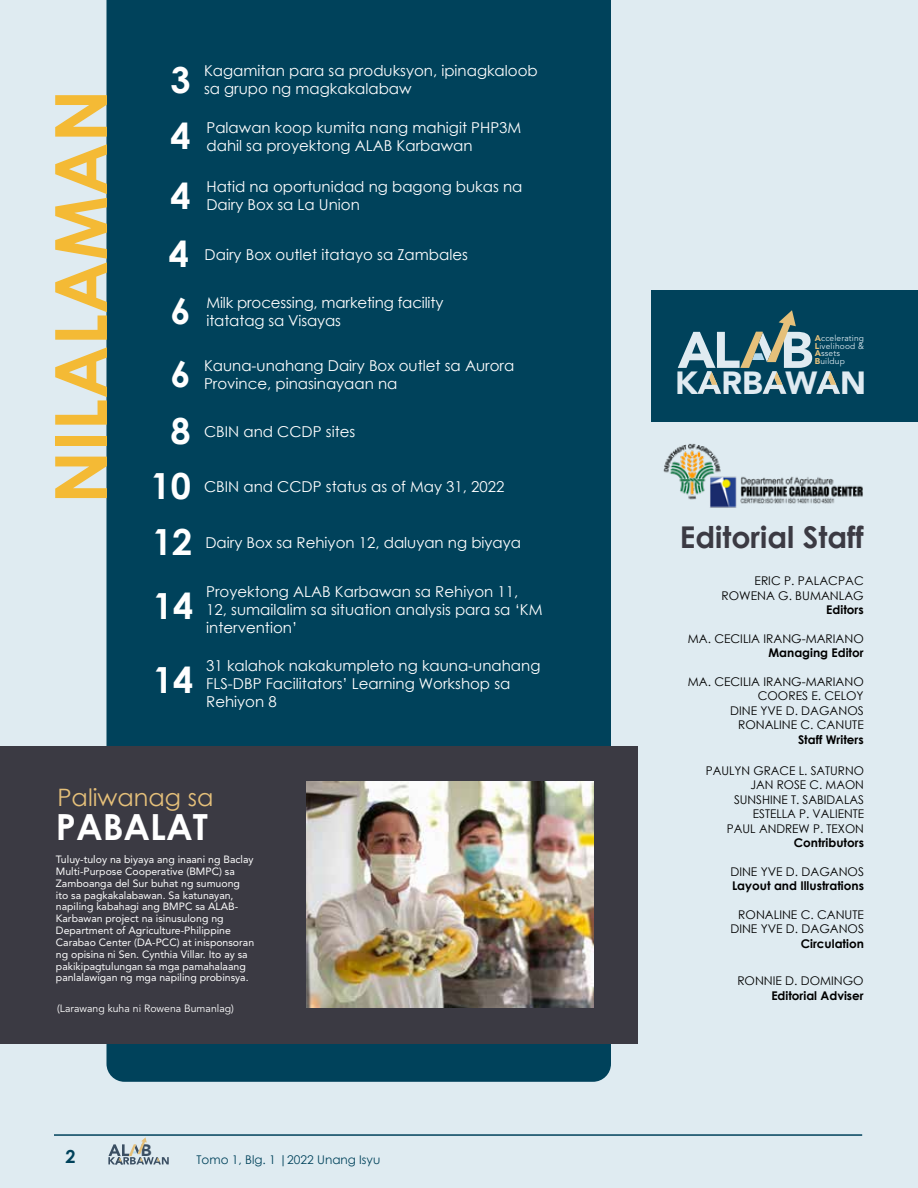
<style>
.page{position:relative;width:918px;height:1188px;background:#dfebf1}
.page>*{position:absolute;margin:0;border:0;box-sizing:border-box;transform-origin:0 0}
.t1{font:700 72px "Century Gothic";color:#f4ba35}
.t2{font:900 50.85px "Avenir LT Std";color:#e0ebf1}
.t3{font:700 36px "Century Gothic";color:#fff}
.t4{font:900 31.8px "Avenir LT Std";color:#e0ebf1}
.t5{font:700 30px "Century Gothic";color:#3b3a43}
.t6{font:24px "Century Gothic";color:#e5c07a}
.t7{font:700 18px "Century Gothic";color:#00425b}
.t8{font:900 16.5px "Avenir LT Std";color:#3b4f63}
.t9{font:15px/18px "Century Gothic";color:#fff}
.t10{font:12px/14.4px "Century Gothic";color:#000;text-align:right}
.t11{font:700 12px "Century Gothic";color:#000}
.t12{font:12px "Century Gothic";color:#00425b}
.t13{font:10.5px/11.9px "Avenir LT Std";color:#fff}
.t14{font:10.5px "Avenir LT Std";color:#fff}
.t15{font:8.4px/7.5px "Avenir LT Std";letter-spacing:.02em;color:#dfebf1;text-align:justify}
.s1{font-weight:900;color:#e5c07a}
.s2{color:#293b47}
</style>
<div class="page">
<div style="left:106px;top:0;width:505px;height:1082px;background:#00425b"></div>
<div style="left:0;top:746px;width:637px;height:298px;background:#3b3a43"></div>
<img style="left:663px;top:444px;width:200px;height:64px">
<img style="left:307px;top:782px;width:286px;height:226px">
<div style="left:652px;top:290px;width:266px;height:132px;background:#00425b"></div>
<svg style="left:697px;top:371px;width:24px;height:23px"></svg>
<svg style="left:816px;top:371px;width:24px;height:23px"></svg>
<svg style="left:740px;top:310px;width:56px;height:84px"></svg>
<svg style="left:108px;top:1137px;width:61px;height:27px"></svg>
<hr style="left:54px;top:1134px;width:808px;height:2px;background:#00425b">
<h1 class="t1" style="left:26px;top:504px;width:416px;rotate:-90deg">NILALAMAN</h1>
<h3 class="t3" style="left:171px;top:53px;width:22px">3</h3>
<h3 class="t3" style="left:171px;top:108px;width:22px">4</h3>
<h3 class="t3" style="left:171px;top:169px;width:22px">4</h3>
<p class="t9" style="left:204px;top:61px;width:335px">Kagamitan para sa produksyon, ipinagkaloob</p>
<p class="t9" style="left:204px;top:79px;width:209px">sa grupo ng magkakalabaw</p>
<p class="t9" style="left:207px;top:118px;width:316px">Palawan koop kumita nang mahigit PHP3M</p>
<p class="t9" style="left:207px;top:136px;width:268px">dahil sa proyektong ALAB Karbawan</p>
<p class="t9" style="left:207px;top:177px;width:317px">Hatid na oportunidad ng bagong bukas na</p>
<p class="t9" style="left:207px;top:195px;width:155px">Dairy Box sa La Union</p>
<h3 class="t3" style="left:169px;top:227px;width:22px">4</h3>
<p class="t9" style="left:205px;top:246px;width:265px">Dairy Box outlet itatayo sa Zambales</p>
<p class="t9" style="left:207px;top:294px;width:238px">Milk processing, marketing facility</p>
<h3 class="t3" style="left:171px;top:284px;width:22px">6</h3>
<p class="t9" style="left:207px;top:312px;width:136px">itatatag sa Visayas</p>
<p class="t9" style="left:204px;top:357px;width:312px">Kauna-unahang Dairy Box outlet sa Aurora</p>
<h3 class="t3" style="left:171px;top:347px;width:22px">6</h3>
<p class="t9" style="left:204px;top:375px;width:195px">Province, pinasinayaan na</p>
<h3 class="t3" style="left:171px;top:404px;width:22px">8</h3>
<p class="t9" style="left:204px;top:423px;width:153px">CBIN and CCDP sites</p>
<h3 class="t3" style="left:151px;top:459px;width:42px">10</h3>
<p class="t9" style="left:204px;top:478px;width:302px">CBIN and CCDP status as of May 31, 2022</p>
<h3 class="t3" style="left:152px;top:514px;width:42px">12</h3>
<p class="t9" style="left:206px;top:533px;width:317px">Dairy Box sa Rehiyon 12, daluyan ng biyaya</p>
<p class="t9" style="left:206px;top:582px;width:338px">Proyektong ALAB Karbawan sa Rehiyon 11,<br>12, sumailalim sa situation analysis para sa ‘KM intervention’</p>
<h3 class="t3" style="left:153px;top:578px;width:42px">14</h3>
<h3 class="t3" style="left:153px;top:652px;width:42px">14</h3>
<p class="t9" style="left:206px;top:656px;width:336px">31 kalahok nakakumpleto ng kauna-unahang<br>FLS-DBP Facilitators’ Learning Workshop sa<br>Rehiyon 8</p>
<h3 class="t6" style="left:57px;top:780px;width:158px">Paliwanag sa</h3>
<h3 class="t3" style="left:56px;top:800px;width:153px">PABALAT</h3>
<p class="t13" style="left:56px;top:853px;width:200px">Tuluy-tuloy na biyaya ang inaani ng Baclay Multi-Purpose Cooperative (BMPC) sa Zamboanga del Sur buhat ng sumuong ito sa pagkakalabawan. Sa katunayan, napiling kabahagi ang BMPC sa ALAB-Karbawan project na isinusulong ng Department of Agriculture-Philippine Carabao Center (DA-PCC) at inisponsoran ng opisina ni Sen. Cynthia Villar. Ito ay sa pakikipagtulungan sa mga pamahalaang panlalawigan ng mga napiling probinsya.</p>
<p class="t14" style="left:57px;top:1002px;width:178px">(Larawang kuha ni Rowena Bumanlag)</p>
<p class="t8" style="left:141px;top:1140px;width:12px">B</p>
<p class="t7" style="left:65px;top:1142px;width:12px">2</p>
<p class="t12" style="left:196px;top:1152px;width:185px">Tomo 1, Blg. 1 |2022 Unang Isyu</p>
<h2 class="t2" style="left:678px;top:319px;width:137px">AL B</h2>
<p class="t15" style="left:815px;top:335px;width:51px"><span class="s1">A</span>ccelerating <span class="s1">L</span>ivelihood &amp; <span class="s1">A</span>ssets</p>
<p class="t15" style="left:815px;top:358px;width:32px"><span class="s1">B</span>uildup</p>
<h3 class="t4" style="left:675px;top:364px;width:193px">K<span class="s2">A</span>RB<span class="s2">A</span>W<span class="s2">A</span>N</h3>
<h3 class="t5" style="left:680px;top:515px;width:186px">Editorial Staff</h3>
<p class="t10" style="left:721px;top:574px;width:144px">ERIC P. PALACPAC<br>ROWENA G. BUMANLAG</p>
<p class="t11" style="left:826px;top:601px;width:39px">Editors</p>
<p class="t10" style="left:688px;top:631px;width:177px">MA. CECILIA IRANG-MARIANO</p>
<p class="t11" style="left:768px;top:644px;width:97px">Managing Editor</p>
<p class="t10" style="left:688px;top:674px;width:177px">MA. CECILIA IRANG-MARIANO<br>COORES E. CELOY<br>DINE YVE D. DAGANOS<br>RONALINE C. CANUTE</p>
<p class="t11" style="left:798px;top:730px;width:67px">Staff Writers</p>
<p class="t10" style="left:706px;top:763px;width:160px">PAULYN GRACE L. SATURNO<br>JAN ROSE C. MAON<br>SUNSHINE T. SABIDALAS<br>ESTELLA P. VALIENTE<br>PAUL ANDREW P. TEXON</p>
<p class="t11" style="left:794px;top:833px;width:72px">Contributors</p>
<p class="t10" style="left:730px;top:864px;width:135px">DINE YVE D. DAGANOS</p>
<p class="t11" style="left:732px;top:877px;width:134px">Layout and Illustrations</p>
<p class="t10" style="left:730px;top:907px;width:135px">RONALINE C. CANUTE<br>DINE YVE D. DAGANOS</p>
<p class="t11" style="left:801px;top:934px;width:65px">Circulation</p>
<p class="t10" style="left:737px;top:974px;width:128px">RONNIE D. DOMINGO</p>
<p class="t11" style="left:771px;top:986px;width:94px">Editorial Adviser</p>
</div>
